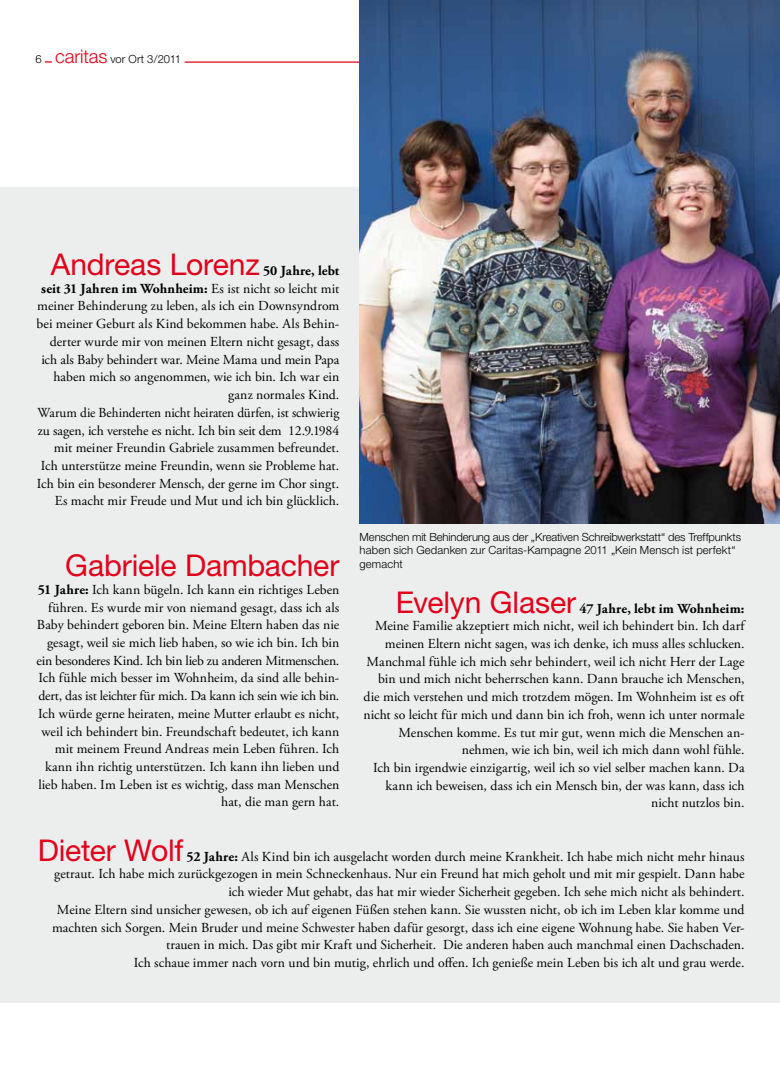
<style>
.page{position:relative;width:780px;height:1088px;background:#fff}
.page>*{position:absolute;margin:0;border:0;box-sizing:border-box;transform-origin:0 0}
.t1{font:30px "Helvetica Neue";letter-spacing:-.005em;color:#e2001a}
.t2{font:13.75px/17.8px "Adobe Garamond Pro";letter-spacing:.005em;color:#000;text-align:right}
.t3{font:300 11.25px/13.5px "Helvetica Neue";letter-spacing:-.005em;color:#000}
.s1{font-size:18.75px;color:#e2001a}
.s2{font-family:"Adobe Garamond Pro";font-weight:700;font-size:13.75px;color:#000}
.s3{font-weight:700}
.s4{font-family:"Helvetica Neue";font-size:30px;color:#e2001a}
</style>
<div class="page">
<div style="left:0;top:187px;width:780px;height:816px;background:#eceded"></div>
<hr style="left:185px;top:61px;width:595px;height:2px;background:#e2001a">
<svg style="left:45px;top:61px;width:7px;height:2px"></svg>
<img style="left:359px;top:0;width:421px;height:523px">
<p class="t3" style="left:35px;top:52px;width:147px">6 <span class="s1">caritas</span> vor Ort 3/2011</p>
<h1 class="t1" style="left:51px;top:246px;width:290px">Andreas Lorenz <span class="s2">50 Jahre, lebt</span></h1>
<p class="t2" style="left:37px;top:280px;width:304px"><span class="s3">seit 31 Jahren im Wohnheim:</span> Es ist nicht so leicht mit meiner Behinderung zu leben, als ich ein Downsyndrom bei meiner Geburt als Kind bekommen habe. Als Behin&shy;derter wurde mir von meinen Eltern nicht gesagt, dass ich als Baby behindert war. Meine Mama und mein Papa haben mich so angenommen, wie ich bin. Ich war ein ganz normales Kind.<br>Warum die Behinderten nicht heiraten dürfen, ist schwierig zu sagen, ich verstehe es nicht. Ich bin seit dem 12.9.1984 mit meiner Freundin Gabriele zusammen befreundet.<br>Ich unterstütze meine Freundin, wenn sie Probleme hat.<br>Ich bin ein besonderer Mensch, der gerne im Chor singt.<br>Es macht mir Freude und Mut und ich bin glücklich.</p>
<p class="t3" style="left:359px;top:529px;width:383px">Menschen mit Behinderung aus der „Kreativen Schreibwerkstatt“ des Treffpunkts haben sich Gedanken zur Caritas-Kampagne 2011 „Kein Mensch ist perfekt“ gemacht</p>
<h1 class="t1" style="left:65px;top:547px;width:275px">Gabriele Dambacher</h1>
<p class="t2" style="left:37px;top:581px;width:304px"><span class="s3">51 Jahre:</span> Ich kann bügeln. Ich kann ein richtiges Leben führen. Es wurde mir von niemand gesagt, dass ich als Baby behindert geboren bin. Meine Eltern haben das nie gesagt, weil sie mich lieb haben, so wie ich bin. Ich bin ein besonderes Kind. Ich bin lieb zu anderen Mitmenschen.<br>Ich fühle mich besser im Wohnheim, da sind alle behin&shy;dert, das ist leichter für mich. Da kann ich sein wie ich bin.<br>Ich würde gerne heiraten, meine Mutter erlaubt es nicht, weil ich behindert bin. Freundschaft bedeutet, ich kann mit meinem Freund Andreas mein Leben führen. Ich kann ihn richtig unterstützen. Ich kann ihn lieben und lieb haben. Im Leben ist es wichtig, dass man Menschen hat, die man gern hat.</p>
<p class="t2" style="left:363px;top:600px;width:382px"><span class="s4">Evelyn Glaser</span> <span class="s3">47 Jahre, lebt im Wohnheim:<br></span>Meine Familie akzeptiert mich nicht, weil ich behindert bin. Ich darf meinen Eltern nicht sagen, was ich denke, ich muss alles schlucken.<br>Manchmal fühle ich mich sehr behindert, weil ich nicht Herr der Lage bin und mich nicht beherrschen kann. Dann brauche ich Menschen, die mich verstehen und mich trotzdem mögen. Im Wohnheim ist es oft nicht so leicht für mich und dann bin ich froh, wenn ich unter normale Menschen komme. Es tut mir gut, wenn mich die Menschen an&shy;nehmen, wie ich bin, weil ich mich dann wohl fühle.<br>Ich bin irgendwie einzigartig, weil ich so viel selber machen kann. Da kann ich beweisen, dass ich ein Mensch bin, der was kann, dass ich nicht nutzlos bin.</p>
<p class="t2" style="left:38px;top:848px;width:708px"><span class="s4">Dieter Wolf</span> <span class="s3">52 Jahre:</span> Als Kind bin ich ausgelacht worden durch meine Krankheit. Ich habe mich nicht mehr hinaus getraut. Ich habe mich zurückgezogen in mein Schneckenhaus. Nur ein Freund hat mich geholt und mit mir gespielt. Dann habe ich wieder Mut gehabt, das hat mir wieder Sicherheit gegeben. Ich sehe mich nicht als behindert.<br>Meine Eltern sind unsicher gewesen, ob ich auf eigenen Füßen stehen kann. Sie wussten nicht, ob ich im Leben klar komme und machten sich Sorgen. Mein Bruder und meine Schwester haben dafür gesorgt, dass ich eine eigene Wohnung habe. Sie haben Ver&shy;trauen in mich. Das gibt mir Kraft und Sicherheit. Die anderen haben auch manchmal einen Dachschaden.<br>Ich schaue immer nach vorn und bin mutig, ehrlich und offen. Ich genieße mein Leben bis ich alt und grau werde.</p>
</div>
